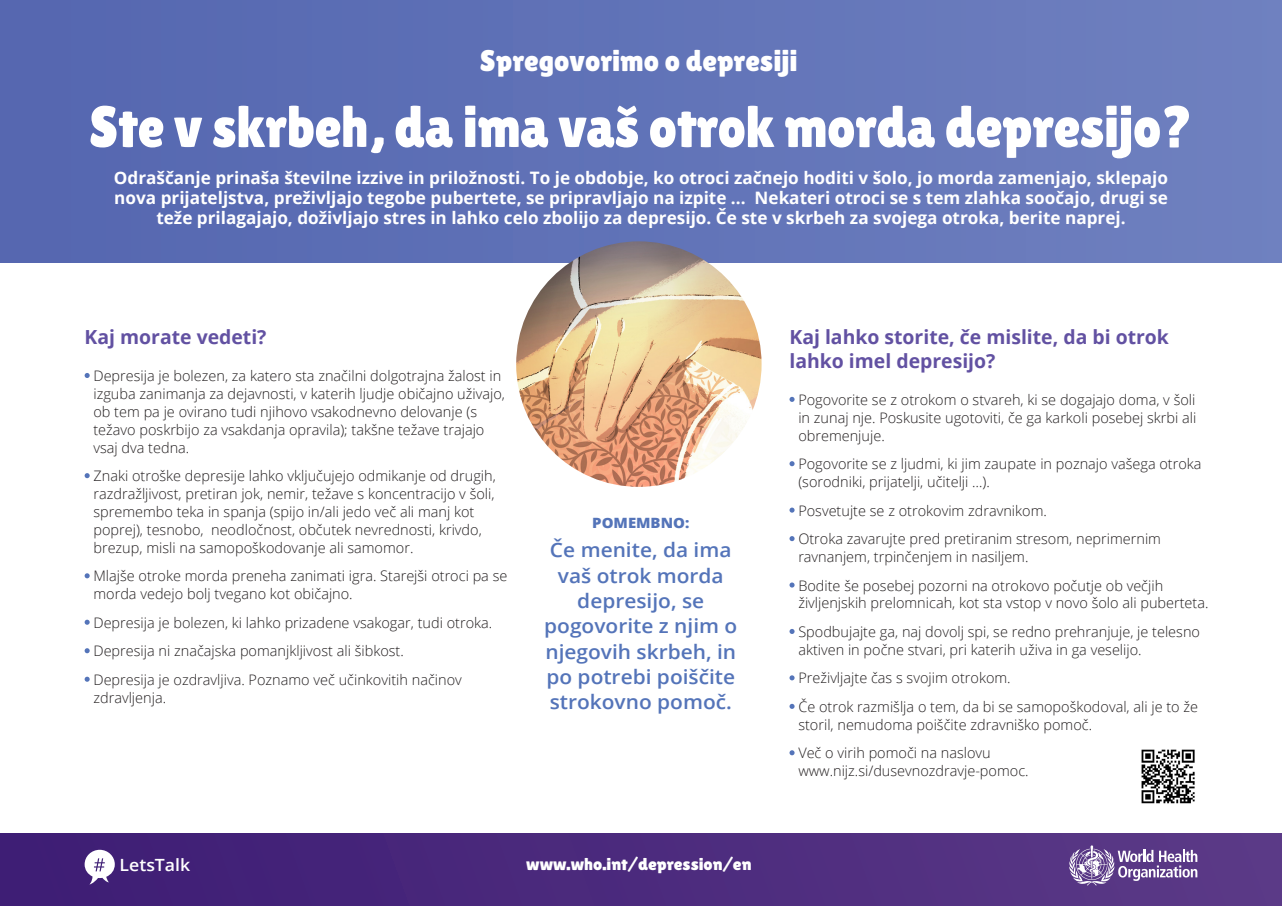
<style>
.page{position:relative;width:1282px;height:906px;background:#fff}
.page>*{position:absolute;margin:0;border:0;box-sizing:border-box;transform-origin:0 0}
.t1{font:58.2px "Lilita One";letter-spacing:-.01em;color:#fff;scale:.95 1}
.t2{font:29.85px "Lilita One";color:#fff}
.t3{font:600 19.88px/25.3px "Open Sans";color:#5474b9;text-align:center;scale:1.05 1}
.t4{font:700 19.42px/23.9px "Open Sans";color:#6251a2}
.t5{font:700 17.17px/20.2px "Open Sans";color:#fff;text-align:center}
.t6{font:17.02px "Lilita One";color:#fff;scale:1.05 1}
.t7{font:600 16.8px "Open Sans";color:#fff;scale:1.05 1}
.t8{font:300 14.48px/17.9px "Open Sans";color:#231f20}
.t9{font:800 14.17px "Open Sans";color:#5474b9;scale:1.05 1}
</style>
<div class="page">
<svg style="left:0;top:834px;width:1282px;height:72px;background:#4b2a7d"></svg>
<svg style="left:85px;top:849px;width:30px;height:35px"></svg>
<div style="left:0;top:0;width:1282px;height:262px;background:linear-gradient(to right,#5466b0,#6f81c0)"></div>
<img style="left:516px;top:241px;width:246px;height:246px;border-radius:123px">
<svg style="left:1069px;top:845px;width:128px;height:40px;background:#8770a7"></svg>
<svg style="left:85px;top:373px;width:5px;height:5px"></svg>
<svg style="left:85px;top:473px;width:5px;height:5px"></svg>
<svg style="left:85px;top:573px;width:5px;height:5px"></svg>
<svg style="left:85px;top:619px;width:5px;height:6px"></svg>
<svg style="left:85px;top:648px;width:5px;height:5px"></svg>
<svg style="left:85px;top:676px;width:5px;height:6px"></svg>
<svg style="left:789px;top:397px;width:6px;height:5px"></svg>
<svg style="left:789px;top:461px;width:6px;height:5px"></svg>
<svg style="left:789px;top:507px;width:6px;height:5px"></svg>
<svg style="left:789px;top:536px;width:6px;height:5px"></svg>
<svg style="left:789px;top:582px;width:6px;height:5px"></svg>
<svg style="left:789px;top:629px;width:6px;height:5px"></svg>
<svg style="left:789px;top:675px;width:6px;height:5px"></svg>
<svg style="left:789px;top:704px;width:6px;height:5px"></svg>
<svg style="left:789px;top:750px;width:6px;height:5px"></svg>
<img style="left:1141px;top:749px;width:54px;height:55px">
<h2 class="t2" style="left:480px;top:44px;width:319px">Spregovorimo o depresiji</h2>
<h1 class="t1" style="left:89px;top:93px;width:1164px">Ste v skrbeh, da ima vaš otrok morda depresijo?</h1>
<p class="t5" style="left:114px;top:167px;width:1056px">Odraščanje prinaša številne izzive in priložnosti. To je obdobje, ko otroci začnejo hoditi v šolo, jo morda zamenjajo, sklepajo nova prijateljstva, preživljajo tegobe pubertete, se pripravljajo na izpite ... Nekateri otroci se s tem zlahka soočajo, drugi se teže prilagajajo, doživljajo stres in lahko celo zbolijo za depresijo. Če ste v skrbeh za svojega otroka, berite naprej.</p>
<h3 class="t4" style="left:85px;top:324px;width:183px">Kaj morate vedeti?</h3>
<p class="t8" style="left:93px;top:366px;width:413px">Depresija je bolezen, za katero sta značilni dolgotrajna žalost in izguba zanimanja za dejavnosti, v katerih ljudje običajno uživajo, ob tem pa je ovirano tudi njihovo vsakodnevno delovanje (s težavo poskrbijo za vsakdanja opravila); takšne težave trajajo vsaj dva tedna.</p>
<p class="t8" style="left:93px;top:466px;width:404px">Znaki otroške depresije lahko vključujejo odmikanje od drugih, razdražljivost, pretiran jok, nemir, težave s koncentracijo v šoli, spremembo teka in spanja (spijo in/ali jedo več ali manj kot poprej), tesnobo, neodločnost, občutek nevrednosti, krivdo, brezup, misli na samopoškodovanje ali samomor.</p>
<p class="t8" style="left:93px;top:567px;width:415px">Mlajše otroke morda preneha zanimati igra. Starejši otroci pa se morda vedejo bolj tvegano kot običajno.</p>
<p class="t8" style="left:93px;top:608px;width:400px;line-height:28.5px">Depresija je bolezen, ki lahko prizadene vsakogar, tudi otroka.<br>Depresija ni značajska pomanjkljivost ali šibkost.<br>Depresija je ozdravljiva. Poznamo več učinkovitih načinov</p>
<p class="t8" style="left:93px;top:688px;width:74px">zdravljenja.</p>
<p class="t9" style="left:592px;top:511px;width:94px">POMEMBNO:</p>
<h3 class="t3" style="left:544px;top:537px;width:185px">Če menite, da ima vaš otrok morda depresijo, se pogovorite z njim o njegovih skrbeh, in po potrebi poiščite strokovno pomoč.</h3>
<p class="t7" style="left:120px;top:853px;width:69px">LetsTalk</p>
<p class="t6" style="left:526px;top:854px;width:216px">www.who.int/depression/en</p>
<h3 class="t4" style="left:789px;top:324px;width:381px">Kaj lahko storite, če mislite, da bi otrok lahko imel depresijo?</h3>
<p class="t8" style="left:798px;top:390px;width:400px;text-align:justify">Pogovorite se z otrokom o stvareh, ki se dogajajo doma, v šoli in zunaj nje. Poskusite ugotoviti, če ga karkoli posebej skrbi ali obremenjuje.</p>
<p class="t8" style="left:798px;top:454px;width:405px">Pogovorite se z ljudmi, ki jim zaupate in poznajo vašega otroka (sorodniki, prijatelji, učitelji …).</p>
<p class="t8" style="left:798px;top:496px;width:364px;line-height:28.5px">Posvetujte se z otrokovim zdravnikom.<br>Otroka zavarujte pred pretiranim stresom, neprimernim</p>
<p class="t8" style="left:798px;top:542px;width:366px;line-height:28.5px">ravnanjem, trpinčenjem in nasiljem.<br>Bodite še posebej pozorni na otrokovo počutje ob večjih</p>
<p class="t8" style="left:798px;top:588px;width:412px;line-height:28.5px">življenjskih prelomnicah, kot sta vstop v novo šolo ali puberteta.<br>Spodbujajte ga, naj dovolj spi, se redno prehranjuje, je telesno</p>
<p class="t8" style="left:798px;top:635px;width:401px;line-height:28.5px">aktiven in počne stvari, pri katerih uživa in ga veselijo.<br>Preživljajte čas s svojim otrokom.<br>Če otrok razmišlja o tem, da bi se samopoškodoval, ali je to že</p>
<p class="t8" style="left:798px;top:710px;width:295px;line-height:28.5px">storil, nemudoma poiščite zdravniško pomoč.<br>Več o virih pomoči na naslovu</p>
<p class="t8" style="left:798px;top:761px;width:232px">www.nijz.si/dusevnozdravje-pomoc.</p>
</div>
